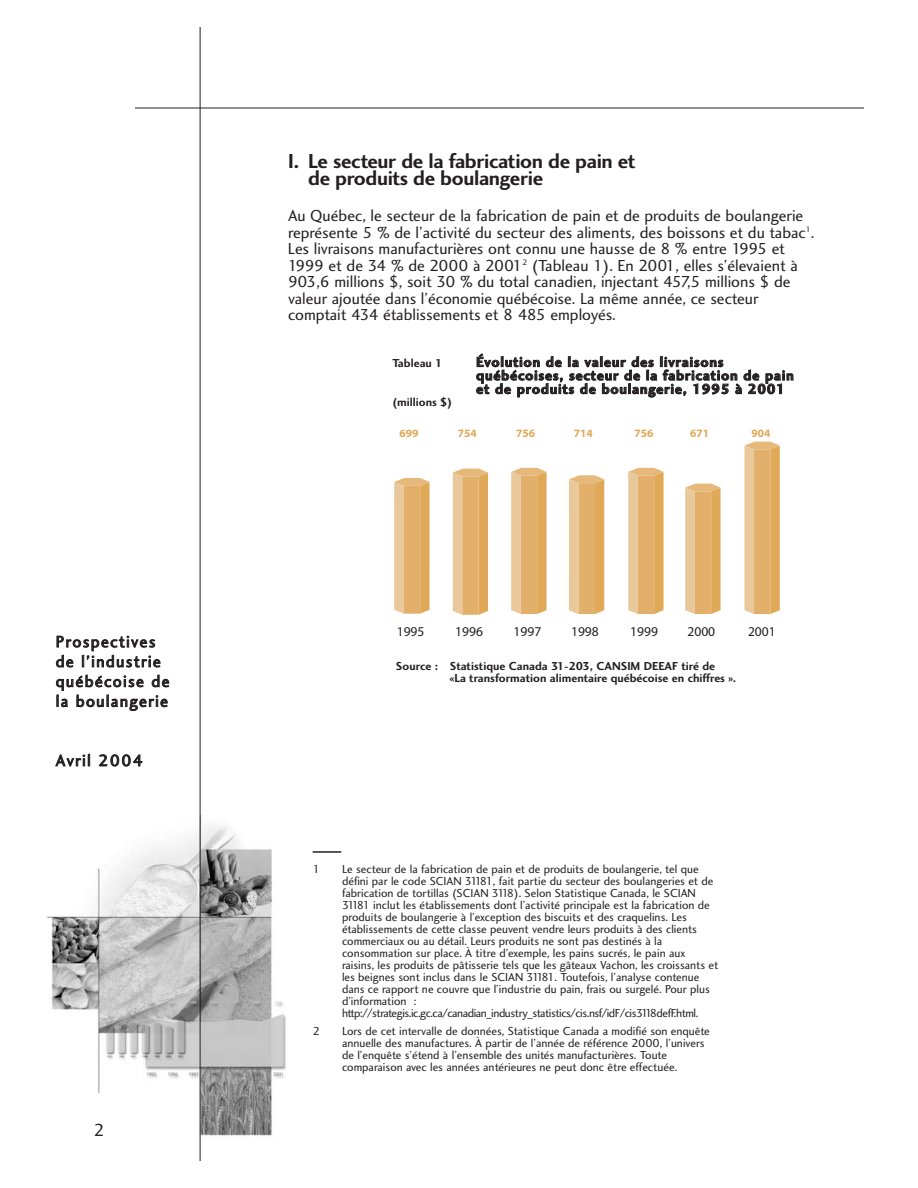
<style>
.page{position:relative;width:918px;height:1188px;background:#fff}
.page>*{position:absolute;margin:0;border:0;box-sizing:border-box;transform-origin:0 0}
.t1{font:21px/16.5px "Charlotte Sans Bold Plain";letter-spacing:-.02em;color:#231f20}
.t2{font:18px "Charlotte Sans Book Plain";color:#231f20}
.t3{font:16.5px/16.5px "Charlotte Sans Book Plain";color:#231f20}
.t4{font:16.5px/19.8px "Charlotte Sans Book Plain";letter-spacing:.085em;color:#231f20}
.t5{font:16.5px "Charlotte Sans Book Plain";letter-spacing:.09em;color:#231f20}
.t6{font:14.25px/13.5px "Charlotte Sans Bold Plain";letter-spacing:.055em;color:#231f20}
.t7{font:13.5px "Myriad";color:#231f20}
.t8{font:12px/12px "Charlotte Sans Book Plain";color:#231f20}
.t9{font:12px/12px "Charlotte Sans Bold Plain";color:#231f20}
.t10{font:700 11.25px "Myriad";color:#e0a957}
</style>
<div class="page">
<hr style="left:313px;top:851px;width:28px;height:2px;background:#231f20">
<img style="left:47px;top:816px;width:239px;height:332px">
<div style="left:80px;top:1122px;width:39px;height:39px;background:#fff"></div>
<hr style="left:135px;top:108px;width:729px;height:1px;background:#231f20">
<hr style="left:200px;top:27px;width:1px;height:1134px;background:#231f20">
<svg style="left:394px;top:478px;width:36px;height:136px;background:#e4b878"></svg>
<svg style="left:453px;top:469px;width:35px;height:146px;background:#e4b675"></svg>
<svg style="left:511px;top:468px;width:36px;height:146px;background:#e4b878"></svg>
<svg style="left:569px;top:475px;width:35px;height:139px;background:#e4b676"></svg>
<svg style="left:628px;top:468px;width:36px;height:146px;background:#e4b878"></svg>
<svg style="left:685px;top:484px;width:36px;height:130px;background:#e4b878"></svg>
<svg style="left:744px;top:442px;width:36px;height:172px;background:#e4b777"></svg>
<h3 class="t4" style="left:56px;top:634px;width:115px">Prospectives de l’industrie québécoise de la boulangerie</h3>
<h3 class="t5" style="left:56px;top:754px;width:89px">Avril 2004</h3>
<h2 class="t2" style="left:94px;top:1124px;width:12px">2</h2>
<h1 class="t1" style="left:308px;top:155px;width:329px;text-indent:-20px">I. Le secteur de la fabrication de pain et de produits de boulangerie</h1>
<p class="t3" style="left:288px;top:209px;width:528px">Au Québec, le secteur de la fabrication de pain et de produits de boulangerie représente 5 % de l’activité du secteur des aliments, des boissons et du tabac<sup>1</sup>.<br>Les livraisons manufacturières ont connu une hausse de 8 % entre 1995 et 1999 et de 34 % de 2000 à 2001<sup>2</sup> (Tableau 1). En 2001, elles s’élevaient à 903,6 millions $, soit 30 % du total canadien, injectant 457,5 millions $ de valeur ajoutée dans l’économie québécoise. La même année, ce secteur comptait 434 établissements et 8 485 employés.</p>
<p class="t9" style="left:393px;top:358px;width:52px">Tableau 1</p>
<p class="t6" style="left:476px;top:356px;width:319px">Évolution de la valeur des livraisons québécoises, secteur de la fabrication de pain et de produits de boulangerie, 1995 à 2001</p>
<p class="t9" style="left:393px;top:397px;width:61px">(millions $)</p>
<p class="t10" style="left:400px;top:429px;width:21px">699</p>
<p class="t10" style="left:458px;top:429px;width:21px">754</p>
<p class="t10" style="left:516px;top:429px;width:21px">756</p>
<p class="t10" style="left:574px;top:429px;width:21px">714</p>
<p class="t10" style="left:635px;top:429px;width:21px">756</p>
<p class="t10" style="left:690px;top:429px;width:21px">671</p>
<p class="t10" style="left:752px;top:429px;width:21px">904</p>
<p class="t7" style="left:397px;top:627px;width:29px">1995</p>
<p class="t7" style="left:455px;top:627px;width:29px">1996</p>
<p class="t7" style="left:514px;top:627px;width:29px">1997</p>
<p class="t7" style="left:571px;top:627px;width:29px">1998</p>
<p class="t7" style="left:630px;top:627px;width:29px">1999</p>
<p class="t7" style="left:687px;top:627px;width:29px">2000</p>
<p class="t7" style="left:748px;top:627px;width:29px">2001</p>
<p class="t9" style="left:450px;top:661px;width:288px;text-indent:-54px">Source : Statistique Canada 31-203, CANSIM DEEAF tiré de<br>«La transformation alimentaire québécoise en chiffres ».</p>
<p class="t8" style="left:313px;top:865px;width:9px">1</p>
<p class="t8" style="left:342px;top:865px;width:378px">Le secteur de la fabrication de pain et de produits de boulangerie, tel que défini par le code SCIAN 31181, fait partie du secteur des boulangeries et de fabrication de tortillas (SCIAN 3118). Selon Statistique Canada, le SCIAN 31181 inclut les établissements dont l’activité principale est la fabrication de produits de boulangerie à l’exception des biscuits et des craquelins. Les établissements de cette classe peuvent vendre leurs produits à des clients commerciaux ou au détail. Leurs produits ne sont pas destinés à la consommation sur place. À titre d’exemple, les pains sucrés, le pain aux raisins, les produits de pâtisserie tels que les gâteaux Vachon, les croissants et les beignes sont inclus dans le SCIAN 31181. Toutefois, l’analyse contenue dans ce rapport ne couvre que l’industrie du pain, frais ou surgelé. Pour plus d’information : http://strategis.ic.gc.ca/canadian_industry_statistics/cis.nsf/idF/cis3118defF.html.</p>
<p class="t8" style="left:313px;top:1027px;width:9px">2</p>
<p class="t8" style="left:342px;top:1027px;width:369px">Lors de cet intervalle de données, Statistique Canada a modifié son enquête annuelle des manufactures. À partir de l’année de référence 2000, l’univers de l’enquête s’étend à l’ensemble des unités manufacturières. Toute comparaison avec les années antérieures ne peut donc être effectuée.</p>
</div>
